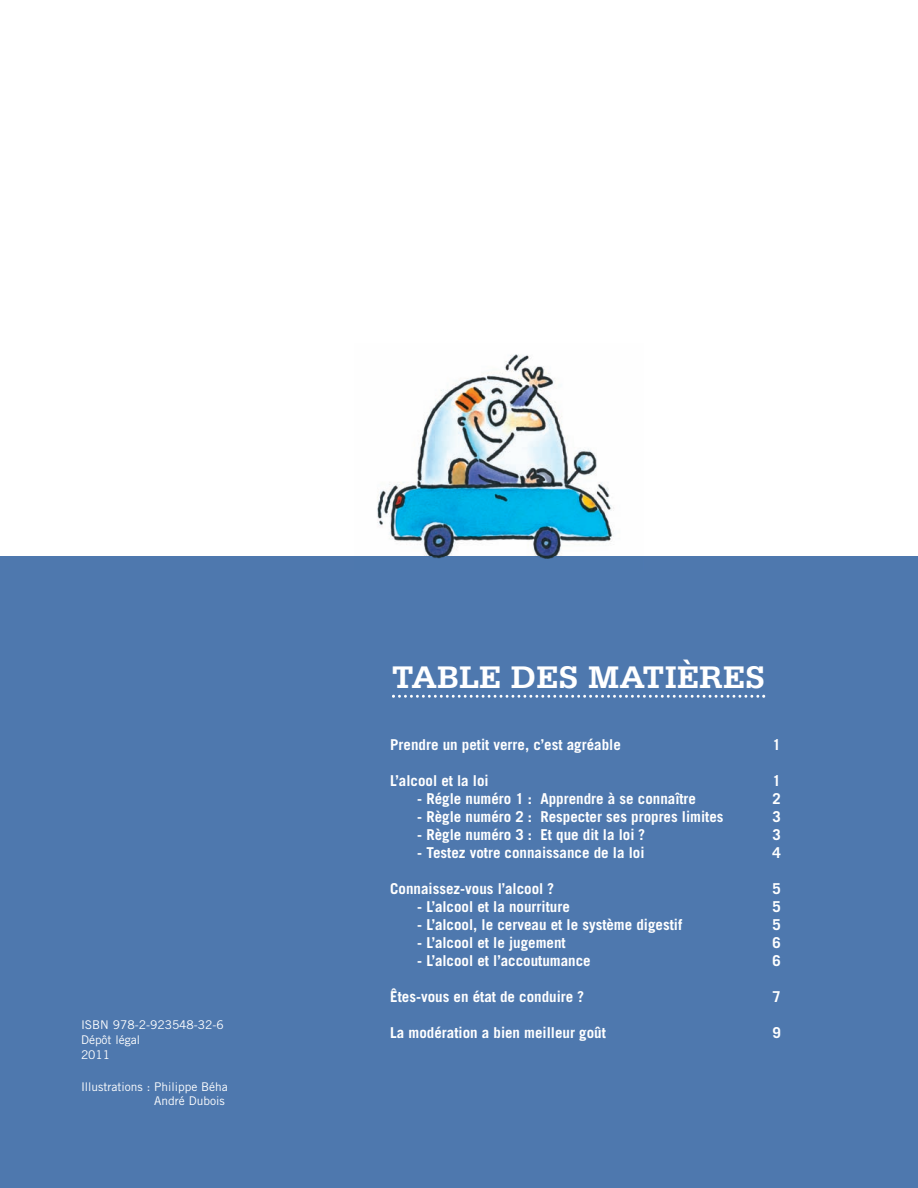
<style>
.page{position:relative;width:918px;height:1188px;background:#fff}
.page>*{position:absolute;margin:0;border:0;box-sizing:border-box;transform-origin:0 0}
.t1{font:700 33px "Serifa";color:#fff}
.t2{font:700 15px "Trade Gothic";color:#fff}
.t3{font:12px/15px "Trade Gothic";color:#fff;text-align:right}
</style>
<div class="page">
<div style="left:0;top:556px;width:918px;height:632px;background:#4e78ae"></div>
<img style="left:377px;top:354px;width:237px;height:205px">
<svg style="left:392px;top:695px;width:373px;height:3px"></svg>
<p class="t3" style="left:81px;top:1018px;width:144px;text-align:left">ISBN 978-2-923548-32-6<br>Dépôt légal<br>2011</p>
<p class="t3" style="left:81px;top:1081px;width:148px;line-height:13.5px">Illustrations : Philippe Béha<br>André Dubois</p>
<h1 class="t1" style="left:392px;top:667px;width:375px">TABLE DES MATIÈRES</h1>
<p class="t2" style="left:390px;top:739px;width:232px">Prendre un petit verre, c’est agréable</p>
<p class="t2" style="left:772px;top:739px;width:10px">1</p>
<p class="t2" style="left:390px;top:775px;width:100px">L’alcool et la loi</p>
<p class="t2" style="left:772px;top:775px;width:10px">1</p>
<p class="t2" style="left:417px;top:793px;width:280px">- Régle numéro 1 : Apprendre à se connaître</p>
<p class="t2" style="left:772px;top:793px;width:10px">2</p>
<p class="t2" style="left:417px;top:811px;width:308px">- Règle numéro 2 : Respecter ses propres limites</p>
<p class="t2" style="left:772px;top:811px;width:10px">3</p>
<p class="t2" style="left:417px;top:829px;width:230px">- Règle numéro 3 : Et que dit la loi ?</p>
<p class="t2" style="left:772px;top:829px;width:10px">3</p>
<p class="t2" style="left:417px;top:847px;width:229px">- Testez votre connaissance de la loi</p>
<p class="t2" style="left:772px;top:847px;width:10px">4</p>
<p class="t2" style="left:390px;top:883px;width:166px">Connaissez-vous l’alcool ?</p>
<p class="t2" style="left:772px;top:883px;width:10px">5</p>
<p class="t2" style="left:417px;top:901px;width:154px">- L’alcool et la nourriture</p>
<p class="t2" style="left:772px;top:901px;width:10px">5</p>
<p class="t2" style="left:417px;top:919px;width:267px">- L’alcool, le cerveau et le système digestif</p>
<p class="t2" style="left:772px;top:919px;width:10px">5</p>
<p class="t2" style="left:417px;top:937px;width:150px">- L’alcool et le jugement</p>
<p class="t2" style="left:772px;top:937px;width:10px">6</p>
<p class="t2" style="left:417px;top:955px;width:175px">- L’alcool et l’accoutumance</p>
<p class="t2" style="left:772px;top:955px;width:10px">6</p>
<p class="t2" style="left:390px;top:991px;width:195px">Êtes-vous en état de conduire ?</p>
<p class="t2" style="left:772px;top:991px;width:10px">7</p>
<p class="t2" style="left:390px;top:1027px;width:217px">La modération a bien meilleur goût</p>
<p class="t2" style="left:772px;top:1027px;width:10px">9</p>
</div>
